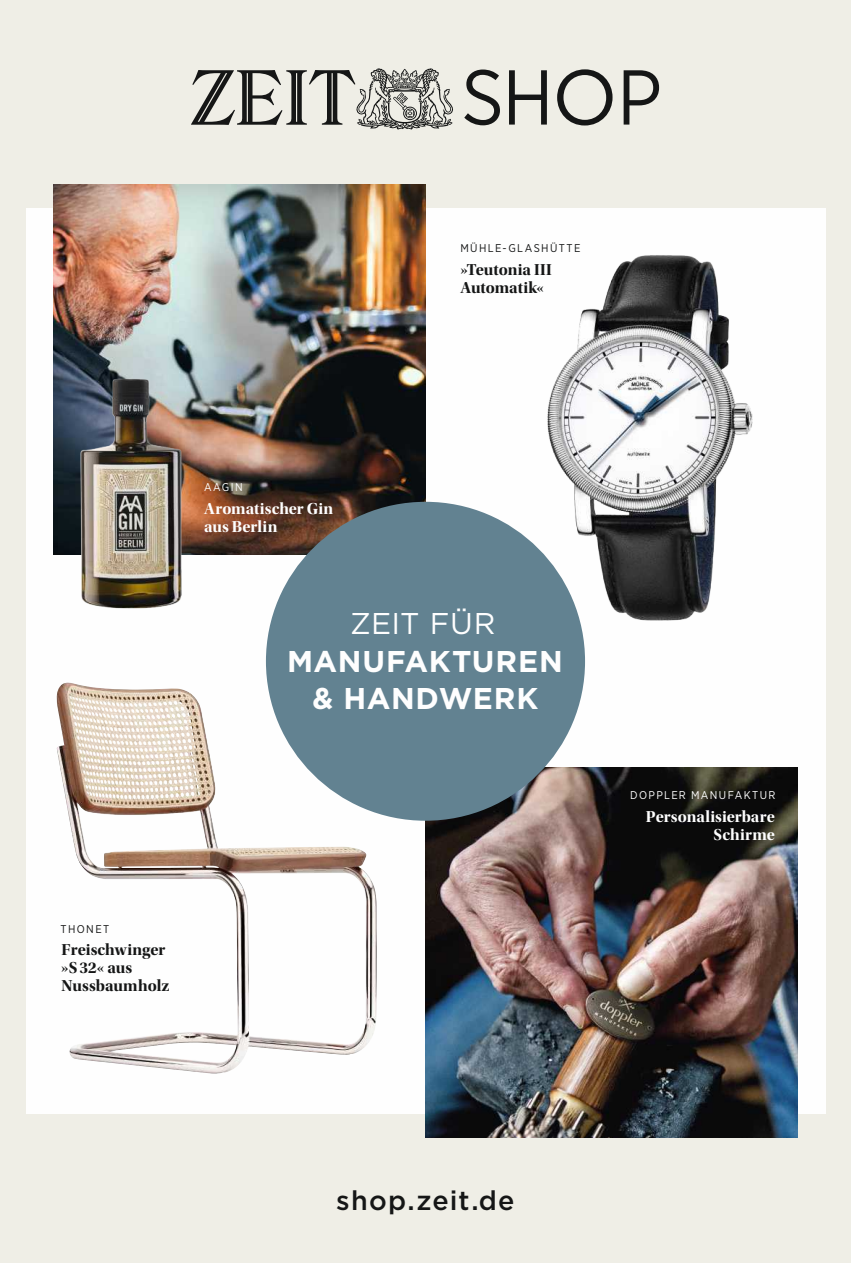
<style>
.page{position:relative;width:851px;height:1263px;background:#fff}
.page>*{position:absolute;margin:0;border:0;box-sizing:border-box;transform-origin:0 0}
.t1{font:700 30px/37.5px "Gotham";letter-spacing:.02em;color:#fefefe;text-align:center}
.t2{font:30px "Gotham";letter-spacing:.01em;color:#fefefe}
.t3{font:500 27px "Gotham";letter-spacing:.045em;color:#151616}
.t4{font:16.5px/18px "Utopia Std Bold Disp";color:#151616}
.t5{font:16.5px/18px "Utopia Std Bold Disp";color:#fefefe}
.t6{font:11.25px "Gotham Narrow";letter-spacing:.12em;color:#fefefe}
.t7{font:11.25px "Gotham Narrow";letter-spacing:.13em;color:#151616}
</style>
<div class="page">
<div style="left:0;top:0;width:850px;height:1263px;background:#efeee6"></div>
<div style="left:26px;top:208px;width:799px;height:906px;background:#fefefe"></div>
<svg style="left:191px;top:68px;width:468px;height:62px"></svg>
<img style="left:53px;top:185px;width:372px;height:370px">
<img style="left:425px;top:767px;width:372px;height:370px">
<img style="left:77px;top:371px;width:109px;height:238px">
<img style="left:540px;top:255px;width:213px;height:372px">
<div style="left:266px;top:502px;width:319px;height:319px;background:#628291;border-radius:50%"></div>
<img style="left:57px;top:683px;width:319px;height:391px">
<p class="t7" style="left:460px;top:241px;width:121px">MÜHLE-GLASHÜTTE</p>
<p class="t4" style="left:460px;top:260px;width:93px">»Teutonia III<br>Automatik«</p>
<p class="t6" style="left:204px;top:480px;width:40px">AAGIN</p>
<p class="t5" style="left:204px;top:499px;width:131px">Aromatischer Gin aus Berlin</p>
<h1 class="t2" style="left:350px;top:604px;width:147px">ZEIT FÜR</h1>
<h1 class="t1" style="left:287px;top:642px;width:277px">MANUFAKTUREN &amp; HANDWERK</h1>
<p class="t7" style="left:61px;top:922px;width:50px">THONET</p>
<p class="t4" style="left:61px;top:941px;width:110px">Freischwinger »S32« aus<br>Nussbaumholz</p>
<p class="t6" style="left:630px;top:788px;width:147px">DOPPLER MANUFAKTUR</p>
<p class="t5" style="left:645px;top:807px;width:130px;text-align:right">Personalisierbare<br>Schirme</p>
<h2 class="t3" style="left:336px;top:1182px;width:180px">shop.zeit.de</h2>
</div>
